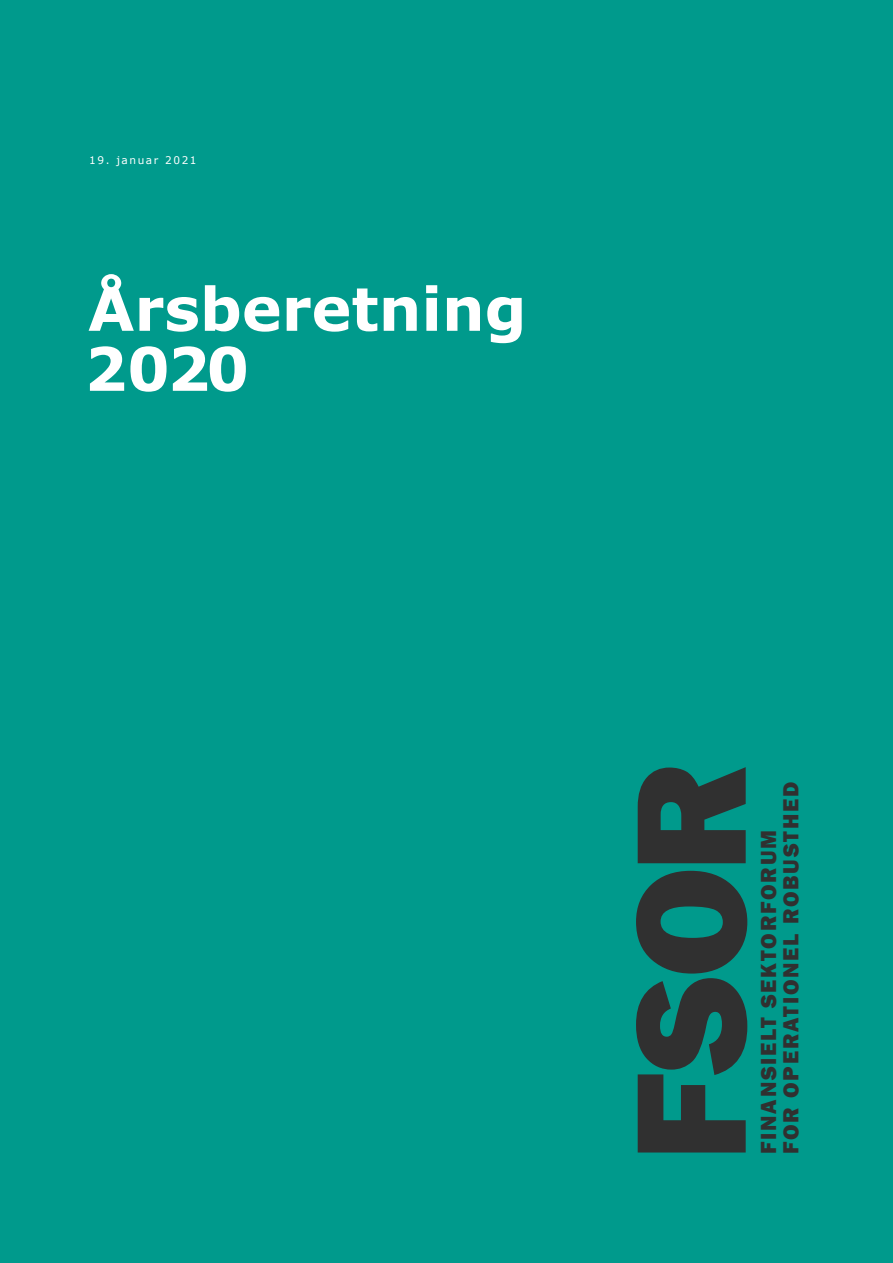
<style>
.page{position:relative;width:893px;height:1263px;background:#009a8c}
.page>*{position:absolute;margin:0;border:0;box-sizing:border-box;transform-origin:0 0}
.t1{font:800 162px "Franklin Gothic";color:#303030}
.Heading_1{font:700 60px/60px "Verdana";color:#fff}
.t2{font:800 22.5px "Franklin Gothic";letter-spacing:.08em;color:#303030}
.Tabeloverskrift_højr{font:10.5px "Verdana";letter-spacing:.15em;color:#fff}
</style>
<div class="page">
<p class="Tabeloverskrift_højr" style="left:89px;top:153px;width:109px">19. januar 2021</p>
<p class="Heading_1" style="left:84px;top:278px;width:444px">Årsberetning<br>2020</p>
<p class="t1" style="left:586px;top:1162px;width:402px;rotate:-90deg">FSOR</p>
<p class="t2" style="left:776px;top:1154px;width:373px;rotate:-90deg">FOR OPERATIONEL ROBUSTHED</p>
<p class="t2" style="left:754px;top:1154px;width:325px;rotate:-90deg">FINANSIELT SEKTORFORUM</p>
</div>
